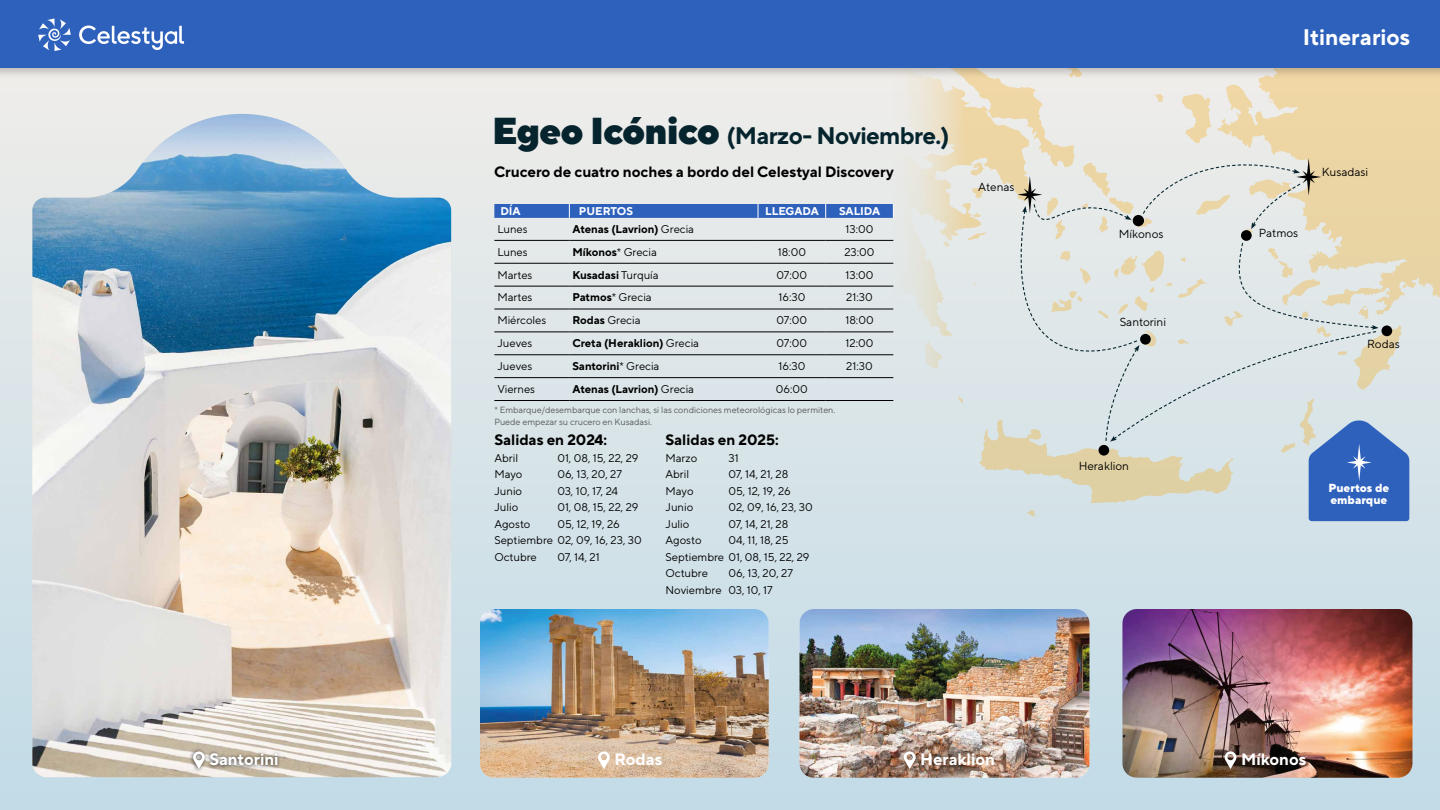
<style>
.page{position:relative;width:1440px;height:810px;background:#fff}
.page>*{position:absolute;margin:0;border:0;box-sizing:border-box;transform-origin:0 0}
.t1{font:700 24px "TT Norms Pro";letter-spacing:-.025em;color:#06242d}
.t2{font:700 22.5px "TT Norms Pro";color:#fff}
.t3{font:700 16.5px "TT Norms Pro";color:#fff}
.t4{font:700 15px "TT Norms Pro";color:#000}
.t5{font:11.7px "TT Norms Pro";color:#000}
.t6{font:800 11.7px/11.7px "TT Norms Pro";color:#fff}
.t7{font:11.25px/16.5px "TT Norms Pro";color:#000}
.t8{font:700 11.25px "TT Norms Pro";color:#000}
.t9{font:700 11.25px "TT Norms Pro";color:#fff}
.t10{font:8.93px/12.4px "TT Norms Pro";color:#575756}
.s1{font-weight:900;font-size:37.5px}
.s2{font-weight:400}
.s3{font-weight:700}
</style>
<div class="page">
<div style="left:0;top:0;width:1440px;height:810px;background:linear-gradient(to bottom,#f2ede9,#c1dbe6)"></div>
<svg style="left:884px;top:80px;width:280px;height:436px;background:#e3e4de"></svg>
<svg style="left:1164px;top:80px;width:276px;height:275px;background:#ecdbb8"></svg>
<div style="left:0;top:0;width:1440px;height:80px;background:#000;opacity:.23"></div>
<div style="left:0;top:0;width:1440px;height:68px;background:#2e61bc"></div>
<img style="left:32px;top:114px;width:419px;height:663px">
<img style="left:480px;top:609px;width:289px;height:169px">
<img style="left:800px;top:609px;width:290px;height:169px">
<img style="left:1122px;top:609px;width:290px;height:169px">
<hr style="left:494px;top:240px;width:75px;height:1px;background:#000">
<hr style="left:569px;top:240px;width:189px;height:1px;background:#000">
<hr style="left:758px;top:240px;width:68px;height:1px;background:#000">
<hr style="left:826px;top:240px;width:67px;height:1px;background:#000">
<hr style="left:494px;top:263px;width:75px;height:1px;background:#000">
<hr style="left:569px;top:263px;width:189px;height:1px;background:#000">
<hr style="left:758px;top:263px;width:68px;height:1px;background:#000">
<hr style="left:826px;top:263px;width:67px;height:1px;background:#000">
<hr style="left:494px;top:286px;width:75px;height:1px;background:#000">
<hr style="left:569px;top:286px;width:189px;height:1px;background:#000">
<hr style="left:758px;top:286px;width:68px;height:1px;background:#000">
<hr style="left:826px;top:286px;width:67px;height:1px;background:#000">
<hr style="left:494px;top:309px;width:75px;height:1px;background:#000">
<hr style="left:569px;top:309px;width:189px;height:1px;background:#000">
<hr style="left:758px;top:309px;width:68px;height:1px;background:#000">
<hr style="left:826px;top:309px;width:67px;height:1px;background:#000">
<hr style="left:494px;top:332px;width:75px;height:1px;background:#000">
<hr style="left:569px;top:332px;width:189px;height:1px;background:#000">
<hr style="left:758px;top:332px;width:68px;height:1px;background:#000">
<hr style="left:826px;top:332px;width:67px;height:1px;background:#000">
<hr style="left:494px;top:355px;width:75px;height:1px;background:#000">
<hr style="left:569px;top:355px;width:189px;height:1px;background:#000">
<hr style="left:758px;top:355px;width:68px;height:1px;background:#000">
<hr style="left:826px;top:355px;width:67px;height:1px;background:#000">
<hr style="left:494px;top:378px;width:75px;height:1px;background:#000">
<hr style="left:569px;top:378px;width:189px;height:1px;background:#000">
<hr style="left:758px;top:378px;width:68px;height:1px;background:#000">
<hr style="left:826px;top:378px;width:67px;height:1px;background:#000">
<hr style="left:494px;top:400px;width:75px;height:1px;background:#000">
<hr style="left:569px;top:400px;width:189px;height:1px;background:#000">
<hr style="left:758px;top:400px;width:68px;height:1px;background:#000">
<hr style="left:826px;top:400px;width:67px;height:1px;background:#000">
<svg style="left:494px;top:204px;width:400px;height:14px;background:#3163bd"></svg>
<div style="left:189px;top:747px;width:93px;height:26px;background:#000;opacity:.75"></div>
<svg style="left:193px;top:751px;width:12px;height:18px"></svg>
<svg style="left:598px;top:751px;width:12px;height:18px"></svg>
<svg style="left:904px;top:751px;width:12px;height:18px"></svg>
<svg style="left:1225px;top:751px;width:11px;height:18px"></svg>
<svg style="left:38px;top:18px;width:33px;height:33px"></svg>
<svg style="left:79px;top:26px;width:105px;height:24px"></svg>
<svg style="left:997px;top:148px;width:412px;height:373px;background:#d4d9d7"></svg>
<h1 class="t1" style="left:492px;top:120px;width:459px"><span class="s1">Egeo Icónico</span> (Marzo- Noviembre.)</h1>
<h3 class="t4" style="left:494px;top:162px;width:401px">Crucero de cuatro noches a bordo del Celestyal Discovery</h3>
<p class="t9" style="left:500px;top:204px;width:22px">DÍA</p>
<p class="t9" style="left:579px;top:204px;width:56px">PUERTOS</p>
<p class="t9" style="left:765px;top:204px;width:55px">LLEGADA</p>
<p class="t9" style="left:839px;top:204px;width:43px">SALIDA</p>
<p class="t7" style="left:497px;top:220px;width:32px">Lunes</p>
<p class="t8" style="left:572px;top:222px;width:123px">Atenas (Lavrion) <span class="s2">Grecia</span></p>
<p class="t7" style="left:846px;top:220px;width:29px">13:00</p>
<p class="t7" style="left:497px;top:243px;width:32px">Lunes</p>
<p class="t8" style="left:572px;top:244px;width:86px">Míkonos<span class="s2">* Grecia</span></p>
<p class="t7" style="left:778px;top:243px;width:30px">18:00</p>
<p class="t7" style="left:844px;top:243px;width:32px">23:00</p>
<p class="t7" style="left:497px;top:266px;width:37px">Martes</p>
<p class="t8" style="left:572px;top:267px;width:88px">Kusadasi <span class="s2">Turquía</span></p>
<p class="t7" style="left:777px;top:266px;width:32px">07:00</p>
<p class="t7" style="left:846px;top:266px;width:29px">13:00</p>
<p class="t7" style="left:497px;top:289px;width:37px">Martes</p>
<p class="t7" style="left:572px;top:289px;width:81px"><span class="s3">Patmos</span>* Grecia</p>
<p class="t7" style="left:778px;top:289px;width:28px">16:30</p>
<p class="t7" style="left:846px;top:289px;width:28px">21:30</p>
<p class="t7" style="left:497px;top:312px;width:50px">Miércoles</p>
<p class="t7" style="left:572px;top:312px;width:70px"><span class="s3">Rodas</span> Grecia</p>
<p class="t7" style="left:777px;top:312px;width:32px">07:00</p>
<p class="t7" style="left:845px;top:312px;width:30px">18:00</p>
<p class="t7" style="left:497px;top:335px;width:36px">Jueves</p>
<p class="t8" style="left:572px;top:336px;width:128px">Creta (Heraklion) <span class="s2">Grecia</span></p>
<p class="t7" style="left:777px;top:335px;width:32px">07:00</p>
<p class="t7" style="left:846px;top:335px;width:29px">12:00</p>
<p class="t7" style="left:497px;top:358px;width:36px">Jueves</p>
<p class="t8" style="left:572px;top:359px;width:89px">Santorini<span class="s2">* Grecia</span></p>
<p class="t7" style="left:778px;top:358px;width:28px">16:30</p>
<p class="t7" style="left:846px;top:358px;width:28px">21:30</p>
<p class="t7" style="left:497px;top:380px;width:39px">Viernes</p>
<p class="t8" style="left:572px;top:382px;width:123px">Atenas (Lavrion) <span class="s2">Grecia</span></p>
<p class="t7" style="left:776px;top:380px;width:33px">06:00</p>
<p class="t10" style="left:494px;top:403px;width:343px">* Embarque/desembarque con lanchas, si las condiciones meteorológicas lo permiten.<br>Puede empezar su crucero en Kusadasi.</p>
<h3 class="t4" style="left:494px;top:430px;width:114px">Salidas en 2024:</h3>
<p class="t7" style="left:494px;top:449px;width:25px">Abril</p>
<p class="t7" style="left:557px;top:449px;width:83px">01, 08, 15, 22, 29</p>
<p class="t7" style="left:494px;top:466px;width:30px">Mayo</p>
<p class="t7" style="left:557px;top:466px;width:66px">06, 13, 20, 27</p>
<p class="t7" style="left:494px;top:482px;width:29px">Junio</p>
<p class="t7" style="left:557px;top:482px;width:62px">03, 10, 17, 24</p>
<p class="t7" style="left:494px;top:499px;width:25px">Julio</p>
<p class="t7" style="left:557px;top:499px;width:83px">01, 08, 15, 22, 29</p>
<p class="t7" style="left:494px;top:515px;width:38px">Agosto</p>
<h3 class="t4" style="left:665px;top:430px;width:115px">Salidas en 2025:</h3>
<p class="t7" style="left:665px;top:449px;width:33px">Marzo</p>
<p class="t7" style="left:728px;top:449px;width:12px">31</p>
<p class="t7" style="left:665px;top:466px;width:25px">Abril</p>
<p class="t7" style="left:728px;top:466px;width:61px">07, 14, 21, 28</p>
<p class="t7" style="left:665px;top:482px;width:30px">Mayo</p>
<p class="t7" style="left:728px;top:482px;width:64px">05, 12, 19, 26</p>
<p class="t7" style="left:665px;top:499px;width:29px">Junio</p>
<p class="t7" style="left:728px;top:499px;width:86px">02, 09, 16, 23, 30</p>
<p class="t7" style="left:665px;top:515px;width:25px">Julio</p>
<p class="t7" style="left:728px;top:515px;width:61px">07, 14, 21, 28</p>
<p class="t7" style="left:665px;top:532px;width:38px">Agosto</p>
<p class="t7" style="left:494px;top:515px;width:149px;text-indent:63px">05, 12, 19, 26<br>Septiembre 02, 09, 16, 23, 30<br>Octubre</p>
<p class="t7" style="left:665px;top:532px;width:146px;text-indent:63px">04, 11, 18, 25<br>Septiembre 01, 08, 15, 22, 29<br>Octubre</p>
<p class="t7" style="left:557px;top:548px;width:44px">07, 14, 21</p>
<p class="t7" style="left:665px;top:565px;width:129px;text-indent:63px">06, 13, 20, 27<br>Noviembre 03, 10, 17</p>
<p class="t5" style="left:978px;top:180px;width:38px">Atenas</p>
<p class="t5" style="left:1119px;top:227px;width:46px">Míkonos</p>
<p class="t5" style="left:1120px;top:315px;width:48px">Santorini</p>
<p class="t5" style="left:1079px;top:459px;width:52px">Heraklion</p>
<h2 class="t2" style="left:1303px;top:22px;width:109px">Itinerarios</h2>
<p class="t5" style="left:1259px;top:226px;width:41px">Patmos</p>
<p class="t5" style="left:1322px;top:165px;width:48px">Kusadasi</p>
<p class="t5" style="left:1367px;top:336px;width:34px">Rodas</p>
<p class="t6" style="left:1329px;top:482px;width:62px">Puertos de embarque</p>
<h3 class="t3" style="left:209px;top:749px;width:71px">Santorini</h3>
<h3 class="t3" style="left:614px;top:749px;width:49px">Rodas</h3>
<h3 class="t3" style="left:920px;top:749px;width:76px">Heraklion</h3>
<h3 class="t3" style="left:1241px;top:749px;width:67px">Míkonos</h3>
</div>
